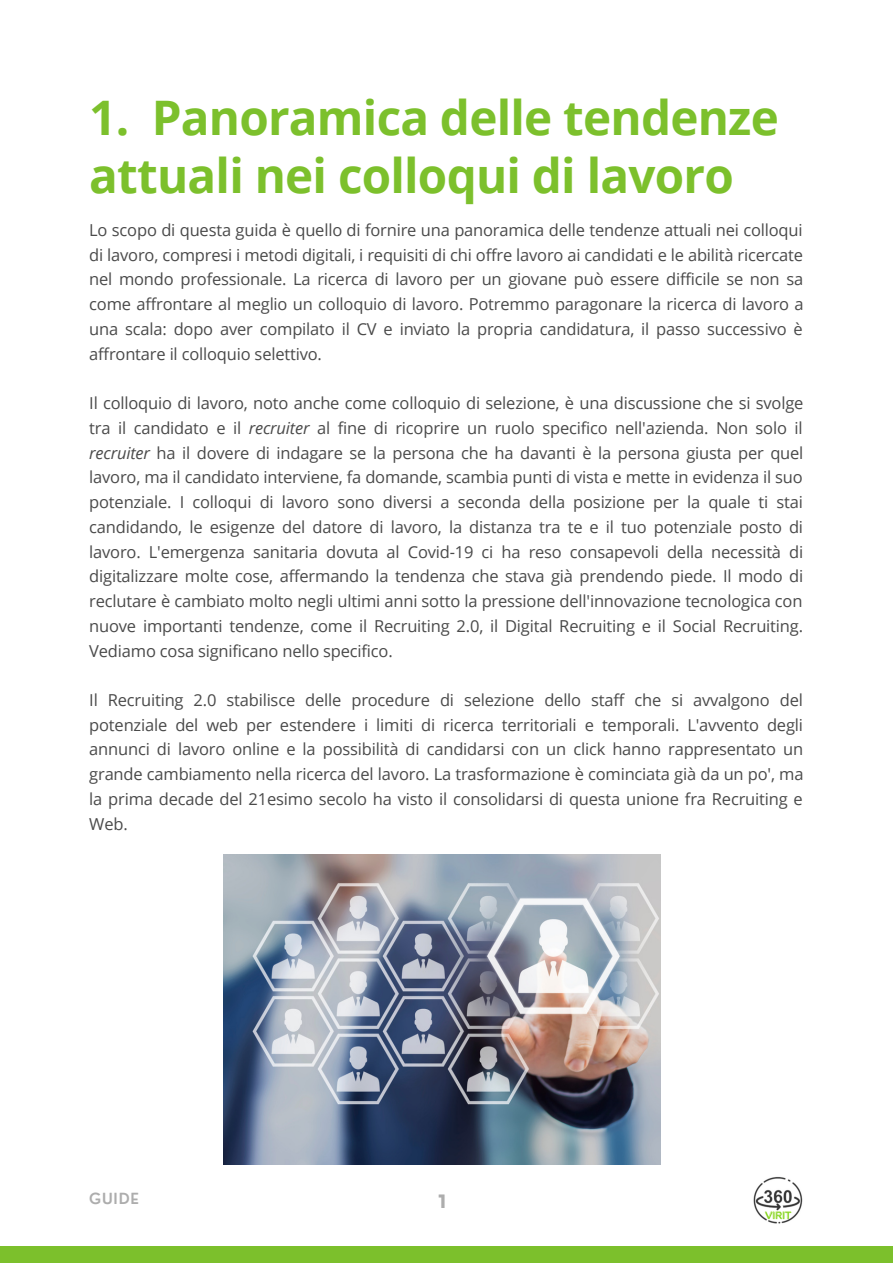
<style>
.page{position:relative;width:893px;height:1264px;background:#fff}
.page>*{position:absolute;margin:0;border:0;box-sizing:border-box;transform-origin:0 0}
.t1{font:700 47.55px/58.5px "Open Sans";letter-spacing:-.015em;color:#7cc02c}
.t2{font:800 18px "Nourd";color:#adadad}
.t3{font:16.5px/24.8px "Open Sans";letter-spacing:-.01em;color:#4a4a4a;text-align:justify}
.t4{font:600 15px "Nourd";letter-spacing:.055em;color:#adadad}
.s1{font-style:italic}
</style>
<div class="page">
<div style="left:0;top:1246px;width:892px;height:16px;background:#7cc02c"></div>
<img style="left:223px;top:854px;width:438px;height:310px">
<img style="left:753px;top:1176px;width:50px;height:48px">
<h1 class="t1" style="left:89px;top:87px;width:691px">1. Panoramica delle tendenze attuali nei colloqui di lavoro</h1>
<p class="t3" style="left:89px;top:217px;width:715px">Lo scopo di questa guida è quello di fornire una panoramica delle tendenze attuali nei colloqui di lavoro, compresi i metodi digitali, i requisiti di chi offre lavoro ai candidati e le abilità ricercate nel mondo professionale. La ricerca di lavoro per un giovane può essere difficile se non sa come affrontare al meglio un colloquio di lavoro. Potremmo paragonare la ricerca di lavoro a una scala: dopo aver compilato il CV e inviato la propria candidatura, il passo successivo è affrontare il colloquio selettivo.</p>
<p class="t3" style="left:89px;top:390px;width:715px">Il colloquio di lavoro, noto anche come colloquio di selezione, è una discussione che si svolge tra il candidato e il <span class="s1">recruiter</span> al fine di ricoprire un ruolo specifico nell'azienda. Non solo il <span class="s1">recruiter</span> ha il dovere di indagare se la persona che ha davanti è la persona giusta per quel lavoro, ma il candidato interviene, fa domande, scambia punti di vista e mette in evidenza il suo potenziale. I colloqui di lavoro sono diversi a seconda della posizione per la quale ti stai candidando, le esigenze del datore di lavoro, la distanza tra te e il tuo potenziale posto di lavoro. L'emergenza sanitaria dovuta al Covid-19 ci ha reso consapevoli della necessità di digitalizzare molte cose, affermando la tendenza che stava già prendendo piede. Il modo di reclutare è cambiato molto negli ultimi anni sotto la pressione dell'innovazione tecnologica con nuove importanti tendenze, come il Recruiting 2.0, il Digital Recruiting e il Social Recruiting.<br>Vediamo cosa significano nello specifico.</p>
<p class="t3" style="left:89px;top:687px;width:715px">Il Recruiting 2.0 stabilisce delle procedure di selezione dello staff che si avvalgono del potenziale del web per estendere i limiti di ricerca territoriali e temporali. L'avvento degli annunci di lavoro online e la possibilità di candidarsi con un click hanno rappresentato un grande cambiamento nella ricerca del lavoro. La trasformazione è cominciata già da un po', ma la prima decade del 21esimo secolo ha visto il consolidarsi di questa unione fra Recruiting e Web.</p>
<p class="t4" style="left:89px;top:1189px;width:51px">GUIDE</p>
<p class="t2" style="left:438px;top:1189px;width:9px">1</p>
</div>
